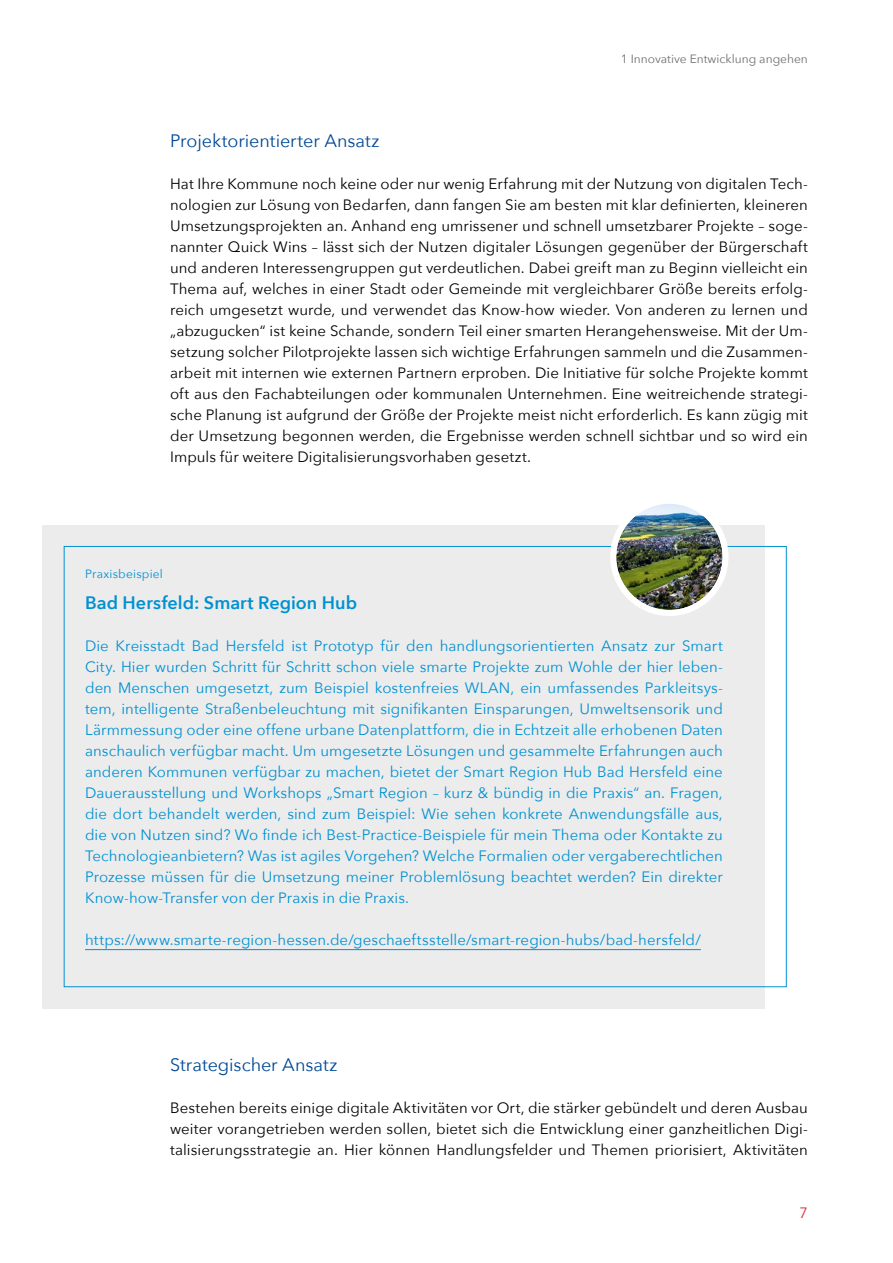
<style>
.page{position:relative;width:893px;height:1263px;background:#fff}
.page>*{position:absolute;margin:0;border:0;box-sizing:border-box;transform-origin:0 0}
.Inhalt_Headline_04{font:18px "Avenir Next";letter-spacing:-.005em;color:#004896}
.Inhalt_PB_H3{font:600 18px "Avenir Next";color:#0091d1}
.Inhalt_Fließtext{font:15px/21px "Avenir Next";letter-spacing:.005em;color:#000;text-align:justify}
.Inhalt_PB_Copy{font:15px/21px "Avenir Next";letter-spacing:.005em;color:#0091d1;text-align:justify}
.Inhalt_PB_Hyperlink{font:15px "Avenir Next";letter-spacing:.005em;color:#0091d1}
.t1{font:15px "Avenir Next";color:#dc2d33}
.t2{font:12px "Avenir Next";color:#6f6f6e}
.Inhalt_PB_H3-2{font:12px "Avenir Next";letter-spacing:.015em;color:#0091d1}
</style>
<div class="page">
<div style="left:43px;top:525px;width:722px;height:483px;background:#ececed"></div>
<div style="left:63px;top:546px;width:724px;height:441px;background:#ececed"></div>
<div style="left:613px;top:501px;width:112px;height:112px;background:#fff;border-radius:50%"></div>
<img style="left:616px;top:504px;width:106px;height:106px;border-radius:53px">
<div style="left:610px;top:498px;width:118px;height:118px;border:6px solid #fff;border-radius:50%"></div>
<hr style="left:85px;top:949px;width:616px;height:1px;background:#0091d1">
<p class="t2" style="left:621px;top:49px;width:189px">1 Innovative Entwicklung angehen</p>
<h4 class="Inhalt_Headline_04" style="left:170px;top:126px;width:211px">Projektorientierter Ansatz</h4>
<p class="Inhalt_Fließtext" style="left:170px;top:173px;width:639px">Hat Ihre Kommune noch keine oder nur wenig Erfahrung mit der Nutzung von digitalen Tech&shy;nologien zur Lösung von Bedarfen, dann fangen Sie am besten mit klar definierten, kleineren Umsetzungsprojekten an. Anhand eng umrissener und schnell umsetzbarer Projekte – soge&shy;nannter Quick Wins – lässt sich der Nutzen digitaler Lösungen gegenüber der Bürgerschaft und anderen Interessengruppen gut verdeutlichen. Dabei greift man zu Beginn vielleicht ein Thema auf, welches in einer Stadt oder Gemeinde mit vergleichbarer Größe bereits erfolg&shy;reich umgesetzt wurde, und verwendet das Know-how wieder. Von anderen zu lernen und „abzugucken“ ist keine Schande, sondern Teil einer smarten Herangehensweise. Mit der Um&shy;setzung solcher Pilotprojekte lassen sich wichtige Erfahrungen sammeln und die Zusammen&shy;arbeit mit internen wie externen Partnern erproben. Die Initiative für solche Projekte kommt oft aus den Fachabteilungen oder kommunalen Unternehmen. Eine weitreichende strategi&shy;sche Planung ist aufgrund der Größe der Projekte meist nicht erforderlich. Es kann zügig mit der Umsetzung begonnen werden, die Ergebnisse werden schnell sichtbar und so wird ein Impuls für weitere Digitalisierungsvorhaben gesetzt.</p>
<h3 class="Inhalt_PB_H3-2" style="left:85px;top:563px;width:79px">Praxisbeispiel</h3>
<h3 class="Inhalt_PB_H3" style="left:85px;top:587px;width:274px">Bad Hersfeld: Smart Region Hub</h3>
<p class="Inhalt_PB_Copy" style="left:85px;top:635px;width:639px">Die Kreisstadt Bad Hersfeld ist Prototyp für den handlungsorientierten Ansatz zur Smart City. Hier wurden Schritt für Schritt schon viele smarte Projekte zum Wohle der hier leben&shy;den Menschen umgesetzt, zum Beispiel kostenfreies WLAN, ein umfassendes Parkleitsys&shy;tem, intelligente Straßenbeleuchtung mit signifikanten Einsparungen, Umweltsensorik und Lärmmessung oder eine offene urbane Datenplattform, die in Echtzeit alle erhobenen Daten anschaulich verfügbar macht. Um umgesetzte Lösungen und gesammelte Erfahrungen auch anderen Kommunen verfügbar zu machen, bietet der Smart Region Hub Bad Hersfeld eine Dauerausstellung und Workshops „Smart Region – kurz &amp; bündig in die Praxis“ an. Fragen, die dort behandelt werden, sind zum Beispiel: Wie sehen konkrete Anwendungsfälle aus, die von Nutzen sind? Wo finde ich Best-Practice-Beispiele für mein Thema oder Kontakte zu Technologieanbietern? Was ist agiles Vorgehen? Welche Formalien oder vergaberechtlichen Prozesse müssen für die Umsetzung meiner Problemlösung beachtet werden? Ein direkter Know-how-Transfer von der Praxis in die Praxis.</p>
<p class="Inhalt_PB_Hyperlink" style="left:85px;top:927px;width:617px">https://www.smarte-region-hessen.de/geschaeftsstelle/smart-region-hubs/bad-hersfeld/</p>
<h4 class="Inhalt_Headline_04" style="left:170px;top:1050px;width:169px">Strategischer Ansatz</h4>
<p class="Inhalt_Fließtext" style="left:170px;top:1097px;width:639px">Bestehen bereits einige digitale Aktivitäten vor Ort, die stärker gebündelt und deren Ausbau weiter vorangetrieben werden sollen, bietet sich die Entwicklung einer ganzheitlichen Digi&shy;talisierungsstrategie an. Hier können Handlungsfelder und Themen priorisiert, Aktivitäten</p>
<p class="t1" style="left:799px;top:1200px;width:10px">7</p>
</div>
